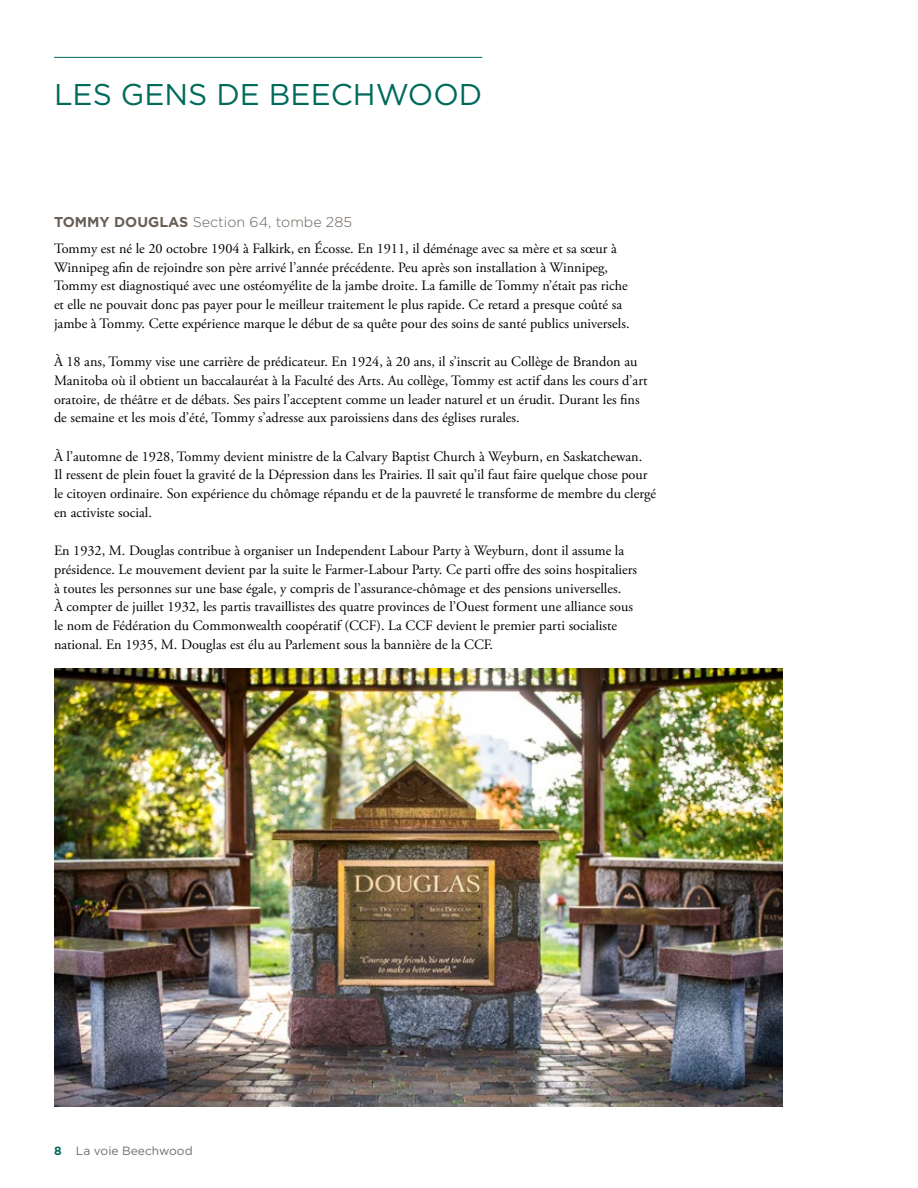
<style>
.page{position:relative;width:918px;height:1188px;background:#fff}
.page>*{position:absolute;margin:0;border:0;box-sizing:border-box;transform-origin:0 0}
.t1{font:30px "Gotham";color:#006a5b}
.t2{font:14.25px/18.8px "Adobe Garamond Pro";color:#000}
.t3{font:300 14.25px "Gotham";color:#686058}
.t4{font:12px "Gotham";color:#6d6e71}
.s1{font-weight:700}
.s2{font-weight:700;color:#006a5b}
</style>
<div class="page">
<hr style="left:54px;top:57px;width:428px;height:1px;background:#006a5b">
<img style="left:54px;top:668px;width:729px;height:439px">
<h1 class="t1" style="left:54px;top:78px;width:430px">LES GENS DE BEECHWOOD</h1>
<p class="t3" style="left:54px;top:215px;width:299px"><span class="s1">TOMMY DOUGLAS</span> Section 64, tombe 285</p>
<p class="t2" style="left:54px;top:240px;width:577px">Tommy est né le 20 octobre 1904 à Falkirk, en Écosse. En 1911, il déménage avec sa mère et sa sœur à Winnipeg afin de rejoindre son père arrivé l’année précédente. Peu après son installation à Winnipeg, Tommy est diagnostiqué avec une ostéomyélite de la jambe droite. La famille de Tommy n’était pas riche et elle ne pouvait donc pas payer pour le meilleur traitement le plus rapide. Ce retard a presque coûté sa jambe à Tommy. Cette expérience marque le début de sa quête pour des soins de santé publics universels.</p>
<p class="t2" style="left:54px;top:353px;width:595px">À 18 ans, Tommy vise une carrière de prédicateur. En 1924, à 20 ans, il s’inscrit au Collège de Brandon au Manitoba où il obtient un baccalauréat à la Faculté des Arts. Au collège, Tommy est actif dans les cours d’art oratoire, de théâtre et de débats. Ses pairs l’acceptent comme un leader naturel et un érudit. Durant les fins de semaine et les mois d’été, Tommy s’adresse aux paroissiens dans des églises rurales.</p>
<p class="t2" style="left:54px;top:447px;width:604px">À l’automne de 1928, Tommy devient ministre de la Calvary Baptist Church à Weyburn, en Saskatchewan.<br>Il ressent de plein fouet la gravité de la Dépression dans les Prairies. Il sait qu’il faut faire quelque chose pour le citoyen ordinaire. Son expérience du chômage répandu et de la pauvreté le transforme de membre du clergé en activiste social.</p>
<p class="t2" style="left:54px;top:542px;width:585px">En 1932, M. Douglas contribue à organiser un Independent Labour Party à Weyburn, dont il assume la présidence. Le mouvement devient par la suite le Farmer-Labour Party. Ce parti offre des soins hospitaliers à toutes les personnes sur une base égale, y compris de l’assurance-chômage et des pensions universelles.<br>À compter de juillet 1932, les partis travaillistes des quatre provinces de l’Ouest forment une alliance sous le nom de Fédération du Commonwealth coopératif (CCF). La CCF devient le premier parti socialiste national. En 1935, M. Douglas est élu au Parlement sous la bannière de la CCF.</p>
<p class="t4" style="left:54px;top:1145px;width:140px"><span class="s2">8</span> La voie Beechwood</p>
</div>
